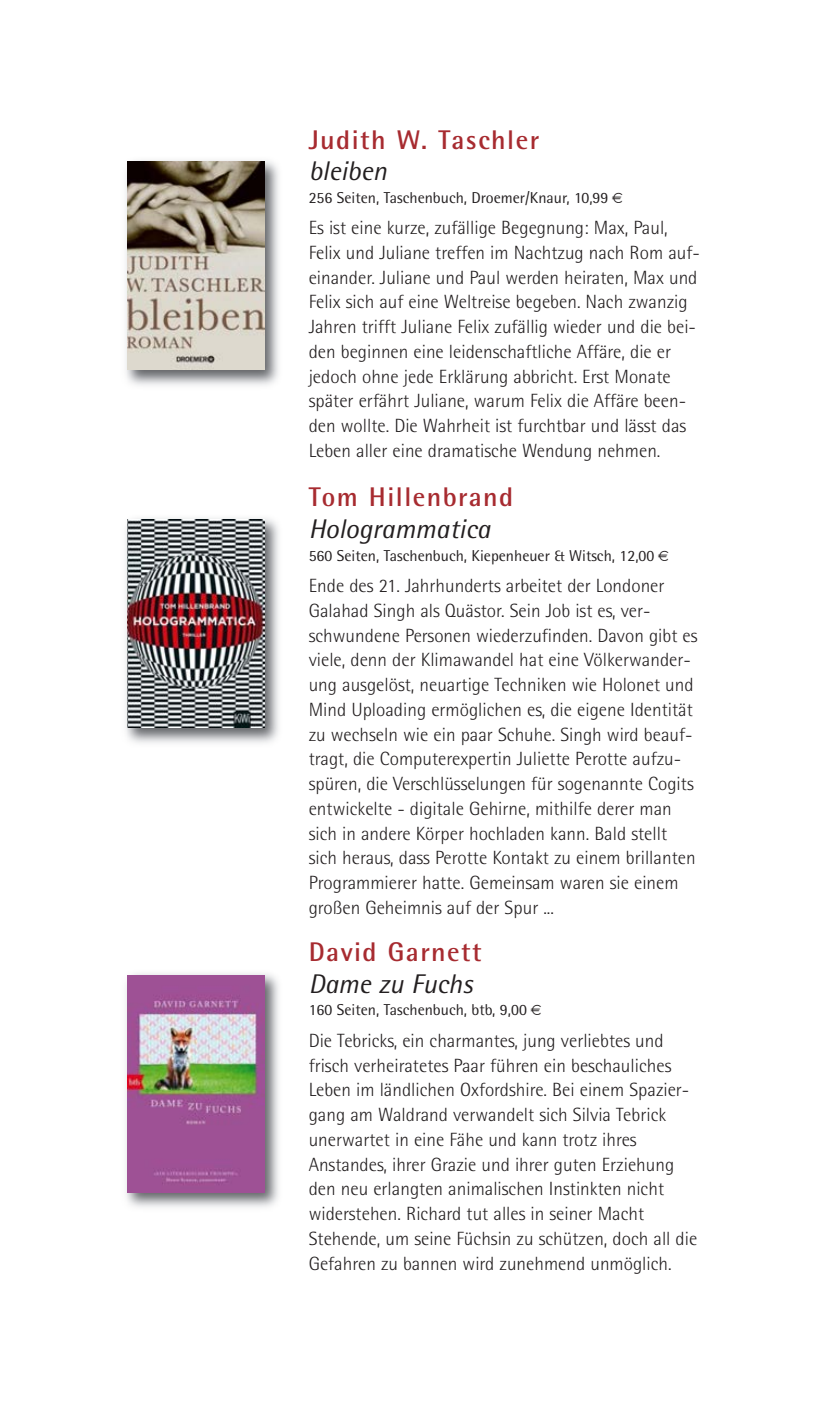
<style>
.page{position:relative;width:830px;height:1404px;background:#fff}
.page>*{position:absolute;margin:0;border:0;box-sizing:border-box;transform-origin:0 0}
.t1{font:700 27px "Rotis Semi Sans";letter-spacing:.055em;color:#a72b30}
.t2{font:italic 27px "Rotis Semi Sans";color:#231f20}
.t3{font:300 19.12px/24.8px "Rotis Semi Sans";color:#231f20}
.t4{font:15.75px "Rotis Semi Sans";color:#231f20}
</style>
<div class="page">
<img style="left:126px;top:518px;width:153px;height:225px">
<img style="left:128px;top:519px;width:136px;height:208px">
<img style="left:126px;top:973px;width:153px;height:235px">
<img style="left:128px;top:975px;width:137px;height:217px">
<img style="left:126px;top:160px;width:153px;height:226px">
<img style="left:128px;top:161px;width:137px;height:209px">
<h1 class="t1" style="left:308px;top:130px;width:232px">Judith W. Taschler</h1>
<h1 class="t2" style="left:308px;top:161px;width:80px">bleiben</h1>
<p class="t4" style="left:308px;top:192px;width:301px">256 Seiten, Taschenbuch, Droemer/Knaur, 10,99</p>
<p class="t3" style="left:308px;top:217px;width:392px">Es ist eine kurze, zufällige Begegnung: Max, Paul, Felix und Juliane treffen im Nachtzug nach Rom auf&shy;einander. Juliane und Paul werden heiraten, Max und Felix sich auf eine Weltreise begeben. Nach zwanzig Jahren trifft Juliane Felix zufällig wieder und die bei&shy;den beginnen eine leidenschaftliche Affäre, die er jedoch ohne jede Erklärung abbricht. Erst Monate später erfährt Juliane, warum Felix die Affäre been&shy;den wollte. Die Wahrheit ist furchtbar und lässt das Leben aller eine dramatische Wendung nehmen.</p>
<h1 class="t1" style="left:308px;top:488px;width:206px">Tom Hillenbrand</h1>
<h1 class="t2" style="left:308px;top:519px;width:183px">Hologrammatica</h1>
<p class="t4" style="left:308px;top:549px;width:347px">560 Seiten, Taschenbuch, Kiepenheuer &amp; Witsch, 12,00</p>
<p class="t3" style="left:308px;top:575px;width:390px">Ende des 21. Jahrhunderts arbeitet der Londoner Galahad Singh als Quästor. Sein Job ist es, ver&shy;schwundene Personen wiederzufinden. Davon gibt es viele, denn der Klimawandel hat eine Völkerwander&shy;ung ausgelöst, neuartige Techniken wie Holonet und Mind Uploading ermöglichen es, die eigene Identität zu wechseln wie ein paar Schuhe. Singh wird beauf&shy;tragt, die Computerexpertin Juliette Perotte aufzu&shy;spüren, die Verschlüsselungen für sogenannte Cogits entwickelte - digitale Gehirne, mithilfe derer man sich in andere Körper hochladen kann. Bald stellt sich heraus, dass Perotte Kontakt zu einem brillanten Programmierer hatte. Gemeinsam waren sie einem großen Geheimnis auf der Spur ...</p>
<h1 class="t1" style="left:308px;top:942px;width:174px">David Garnett</h1>
<h1 class="t2" style="left:308px;top:974px;width:166px">Dame zu Fuchs</h1>
<p class="t4" style="left:308px;top:1004px;width:219px">160 Seiten, Taschenbuch, btb, 9,00</p>
<p class="t3" style="left:308px;top:1029px;width:390px">Die Tebricks, ein charmantes, jung verliebtes und frisch verheiratetes Paar führen ein beschauliches Leben im ländlichen Oxfordshire. Bei einem Spazier&shy;gang am Waldrand verwandelt sich Silvia Tebrick unerwartet in eine Fähe und kann trotz ihres Anstandes, ihrer Grazie und ihrer guten Erziehung den neu erlangten animalischen Instinkten nicht widerstehen. Richard tut alles in seiner Macht Stehende, um seine Füchsin zu schützen, doch all die Gefahren zu bannen wird zunehmend unmöglich.</p>
</div>
